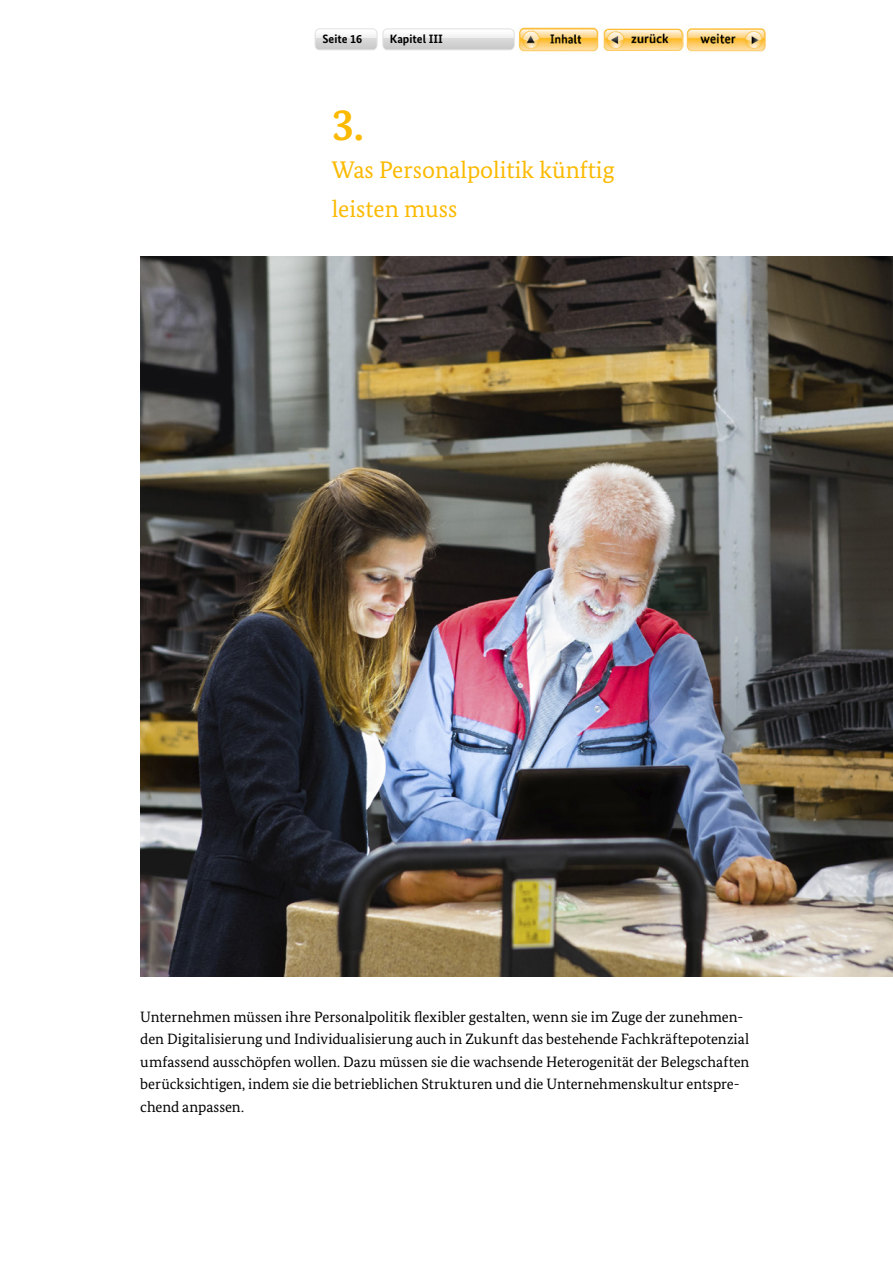
<style>
.page{position:relative;width:893px;height:1263px;background:#fff}
.page>*{position:absolute;margin:0;border:0;box-sizing:border-box;transform-origin:0 0}
.t1{font:700 45px "Bundes Serif";color:#fbba00}
.t2{font:24px/38.2px "Bundes Serif";color:#fbba00}
.t3{font:15px/22.5px "Bundes Serif";letter-spacing:-.005em;color:#000}
.t4{font:700 12.15px "Bundes Sans";color:#000}
</style>
<div class="page">
<svg style="left:315px;top:28px;width:200px;height:22px"></svg>
<img style="left:518px;top:27px;width:81px;height:25px">
<img style="left:603px;top:28px;width:81px;height:23px">
<img style="left:686px;top:28px;width:80px;height:24px">
<img style="left:140px;top:256px;width:753px;height:721px">
<p class="t4" style="left:322px;top:31px;width:41px">Seite 16</p>
<p class="t4" style="left:390px;top:31px;width:55px">Kapitel III</p>
<h2 class="t1" style="left:332px;top:97px;width:33px">3.</h2>
<h2 class="t2" style="left:332px;top:151px;width:284px">Was Personalpolitik künftig leisten muss</h2>
<p class="t3" style="left:140px;top:1005px;width:604px">Unternehmen müssen ihre Personalpolitik flexibler gestalten, wenn sie im Zuge der zunehmen-</p>
<p class="t3" style="left:140px;top:1027px;width:611px">den Digitalisierung und Individualisierung auch in Zukunft das bestehende Fachkräftepotenzial umfassend ausschöpfen wollen. Dazu müssen sie die wachsende Heterogenität der Belegschaften</p>
<p class="t3" style="left:140px;top:1095px;width:105px">chend anpassen.</p>
<p class="t3" style="left:140px;top:1072px;width:601px">berücksichtigen, indem sie die betrieblichen Strukturen und die Unternehmenskultur entspre-</p>
</div>
